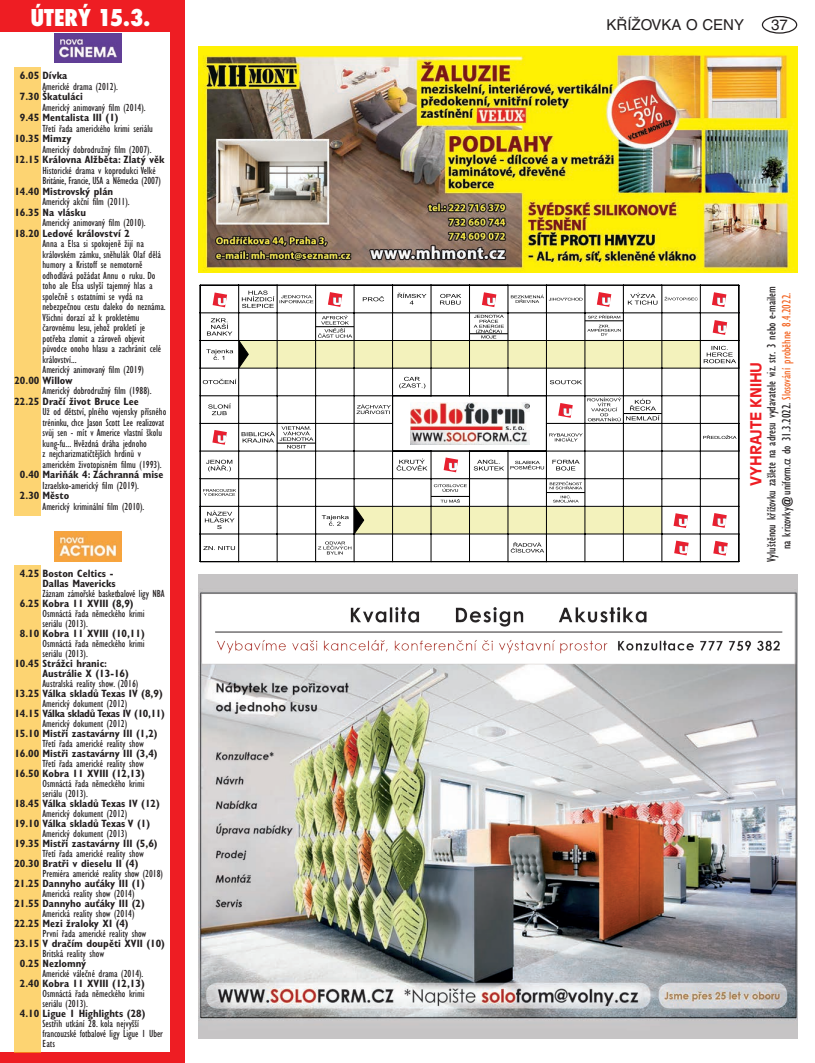
<style>
.page{position:relative;width:815px;height:1063px;background:#fff}
.page>*{position:absolute;margin:0;border:0;box-sizing:border-box;transform-origin:0 0}
.t1{font:800 condensed 22.5px "Futura";color:#fff}
.t2{font:15px "Helvetica CE";color:#231f20}
.t3{font:700 15px "Antique Olive CE";letter-spacing:-.01em;color:#ee1d23}
.t4{font:condensed 12.5px/15px "Gill Sans CE";color:#231f20;text-align:center}
.t5{font:condensed 10.62px/10.5px "Gill Sans CE";color:#231f20}
.t6{font:700 condensed 10.62px/10px "Gill Sans CE";color:#231f20;text-align:right}
.t7{font:700 condensed 10.62px "Gill Sans CE";letter-spacing:-.03em;color:#231f20}
.s1{color:#f36421}
</style>
<div class="page">
<div style="left:762px;top:16px;width:35px;height:18px;border:1px solid #231f20;border-radius:50%"></div>
<div style="left:0;top:0;width:184px;height:32px;background:#ee1d23"></div>
<img style="left:54px;top:34px;width:67px;height:29px">
<div style="left:170px;top:0;width:14px;height:1063px;background:#ee1d23"></div>
<div style="left:0;top:1052px;width:170px;height:11px;background:#ee1d23"></div>
<div style="left:14px;top:67px;width:27px;height:449px;background:#fdd472"></div>
<img style="left:54px;top:532px;width:67px;height:29px">
<div style="left:14px;top:565px;width:27px;height:487px;background:#fdd472"></div>
<img style="left:198px;top:574px;width:599px;height:464px">
<img style="left:198px;top:46px;width:599px;height:227px">
<svg style="left:200px;top:285px;width:539px;height:277px"></svg>
<img style="left:410px;top:402px;width:119px;height:43px">
<h1 class="t1" style="left:30px;top:2px;width:121px">ÚTERÝ 15.3.</h1>
<p class="t6" style="left:20px;top:71px;width:49px">6.05 Dívka</p>
<p class="t5" style="left:43px;top:81px;width:77px">Americké drama (2012).</p>
<p class="t6" style="left:20px;top:92px;width:64px">7.30 Škatuláci</p>
<p class="t5" style="left:43px;top:102px;width:105px">Americký animovaný film (2014).</p>
<p class="t6" style="left:20px;top:113px;width:100px">9.45 Mentalista III (1)</p>
<p class="t5" style="left:43px;top:123px;width:112px">Třetí řada amerického krimi seriálu</p>
<p class="t6" style="left:14px;top:134px;width:59px">10.35 Mimzy</p>
<p class="t5" style="left:43px;top:144px;width:111px">Americký dobrodružný film (2007).</p>
<p class="t6" style="left:14px;top:155px;width:152px">12.15 Královna Alžběta: Zlatý věk</p>
<p class="t5" style="left:43px;top:165px;width:120px">Historické drama v koprodukci Velké<br>Británie, Francie, USA a Německa (2007)</p>
<p class="t6" style="left:14px;top:186px;width:100px">14.40 Mistrovský plán</p>
<p class="t5" style="left:43px;top:196px;width:89px">Americký akční film (2011).</p>
<p class="t6" style="left:14px;top:207px;width:73px">16.35 Na vlásku</p>
<p class="t5" style="left:43px;top:217px;width:105px">Americký animovaný film (2010).</p>
<p class="t6" style="left:14px;top:228px;width:117px">18.20 Ledové království 2</p>
<p class="t5" style="left:43px;top:238px;width:125px">Anna a Elsa si spokojeně žijí na královském zámku, sněhulák Olaf dělá humory a Kristoff se nemotorně odhodlává požádat Annu o ruku. Do toho ale Elsa uslyší tajemný hlas a společně s ostatními se vydá na nebezpečnou cestu daleko do neznáma.<br>Všichni dorazí až k prokletému čarovnému lesu, jehož prokletí je potřeba zlomit a zároveň objevit původce onoho hlasu a zachránit celé království...<br>Americký animovaný film (2019)</p>
<p class="t6" style="left:14px;top:375px;width:60px">20.00 Willow</p>
<p class="t5" style="left:43px;top:385px;width:111px">Americký dobrodružný film (1988).</p>
<p class="t6" style="left:14px;top:396px;width:126px">22.25 Dračí život Bruce Lee</p>
<p class="t5" style="left:43px;top:406px;width:125px">Už od dětství, plného vojensky přísného tréninku, chce Jason Scott Lee realizovat svůj sen - mít v Americe vlastní školu kung-fu... Hvězdná dráha jednoho<br>z nejcharizmatičtějších hrdinů v americkém životopisném filmu (1993).</p>
<p class="t6" style="left:20px;top:469px;width:145px">0.40 Mariňák 4: Záchranná mise</p>
<p class="t5" style="left:43px;top:480px;width:98px">Izraelsko-americký film (2019).</p>
<p class="t6" style="left:20px;top:490px;width:51px">2.30 Město</p>
<p class="t5" style="left:43px;top:501px;width:103px">Americký kriminální film (2010).</p>
<p class="t6" style="left:20px;top:568px;width:97px">4.25 Boston Celtics -<br>Dallas Mavericks</p>
<p class="t5" style="left:43px;top:588px;width:123px">Záznam zámořské basketbalové ligy NBA</p>
<p class="t6" style="left:20px;top:598px;width:115px">6.25 Kobra 11 XVIII (8,9)</p>
<p class="t5" style="left:43px;top:608px;width:104px;line-height:10px">Osmnáctá řada německého krimi seriálu (2013).</p>
<p class="t6" style="left:20px;top:628px;width:126px">8.10 Kobra 11 XVIII (10,11)</p>
<p class="t5" style="left:43px;top:638px;width:104px;line-height:10px">Osmnáctá řada německého krimi seriálu (2013).</p>
<p class="t6" style="left:43px;top:658px;width:88px;text-align:left;text-indent:-28px">10.45 Strážci hranic:<br>Austrálie X (13-16)</p>
<p class="t5" style="left:43px;top:678px;width:97px">Australská reality show. (2016)</p>
<p class="t6" style="left:14px;top:688px;width:150px">13.25 Válka skladů Texas IV (8,9)</p>
<p class="t5" style="left:43px;top:698px;width:86px">Americký dokument (2012)</p>
<p class="t7" style="left:14px;top:707px;width:152px">14.15 Válka skladů Texas IV (10,11)</p>
<p class="t5" style="left:43px;top:718px;width:86px">Americký dokument (2012)</p>
<p class="t6" style="left:14px;top:728px;width:145px">15.10 Mistři zastavárny III (1,2)</p>
<p class="t5" style="left:43px;top:738px;width:103px">Třetí řada americké reality show</p>
<p class="t6" style="left:14px;top:748px;width:145px">16.00 Mistři zastavárny III (3,4)</p>
<p class="t5" style="left:43px;top:758px;width:103px">Třetí řada americké reality show</p>
<p class="t6" style="left:14px;top:768px;width:132px">16.50 Kobra 11 XVIII (12,13)</p>
<p class="t5" style="left:43px;top:778px;width:104px;line-height:10px">Osmnáctá řada německého krimi seriálu (2013).</p>
<p class="t6" style="left:14px;top:798px;width:147px">18.45 Válka skladů Texas IV (12)</p>
<p class="t5" style="left:43px;top:808px;width:86px">Americký dokument (2012)</p>
<p class="t6" style="left:14px;top:818px;width:137px">19.10 Válka skladů Texas V (1)</p>
<p class="t5" style="left:43px;top:828px;width:86px">Americký dokument (2013)</p>
<p class="t6" style="left:14px;top:838px;width:145px">19.35 Mistři zastavárny III (5,6)</p>
<p class="t5" style="left:43px;top:848px;width:103px">Třetí řada americké reality show</p>
<p class="t6" style="left:14px;top:858px;width:126px">20.30 Bratři v dieselu II (4)</p>
<p class="t5" style="left:43px;top:868px;width:122px">Premiéra americké reality show (2018)</p>
<p class="t6" style="left:14px;top:878px;width:132px">21.25 Dannyho auťáky III (1)</p>
<p class="t5" style="left:43px;top:888px;width:94px">Americká reality show (2014)</p>
<p class="t6" style="left:14px;top:898px;width:132px">21.55 Dannyho auťáky III (2)</p>
<p class="t5" style="left:43px;top:908px;width:94px">Americká reality show (2014)</p>
<p class="t6" style="left:14px;top:918px;width:116px">22.25 Mezi žraloky XI (4)</p>
<p class="t5" style="left:43px;top:928px;width:105px">První řada americké reality show</p>
<p class="t6" style="left:14px;top:938px;width:152px">23.15 V dračím doupěti XVII (10)</p>
<p class="t5" style="left:43px;top:948px;width:63px">Britská reality show</p>
<p class="t6" style="left:20px;top:958px;width:68px">0.25 Nezlomný</p>
<p class="t5" style="left:43px;top:968px;width:103px">Americké válečné drama (2014).</p>
<p class="t6" style="left:20px;top:978px;width:126px">2.40 Kobra 11 XVIII (12,13)</p>
<p class="t5" style="left:43px;top:988px;width:104px;line-height:10px">Osmnáctá řada německého krimi seriálu (2013).</p>
<p class="t6" style="left:20px;top:1008px;width:127px">4.10 Ligue 1 Highlights (28)</p>
<p class="t5" style="left:42px;top:1018px;width:122px;line-height:10px">Sestřih utkání 28. kola nejvyšší francouzské fotbalové ligy Ligue 1 Uber<br>Eats</p>
<h2 class="t2" style="left:606px;top:16px;width:139px">KŘÍŽOVKA O CENY</h2>
<h2 class="t2" style="left:771px;top:16px;width:18px">37</h2>
<p class="t4" style="left:764px;top:562px;width:277px;rotate:-90deg">Vyluštěnou křížovku zašlete na adresu vydavatele viz. str. 3 nebo e-mailem na krizovky@uniform.cz do 31.3.2022. <span class="s1">Slosování proběhne 8.4.2022.</span></p>
<h2 class="t3" style="left:747px;top:486px;width:125px;rotate:-90deg">VYHRAJTE KNIHU</h2>
</div>
